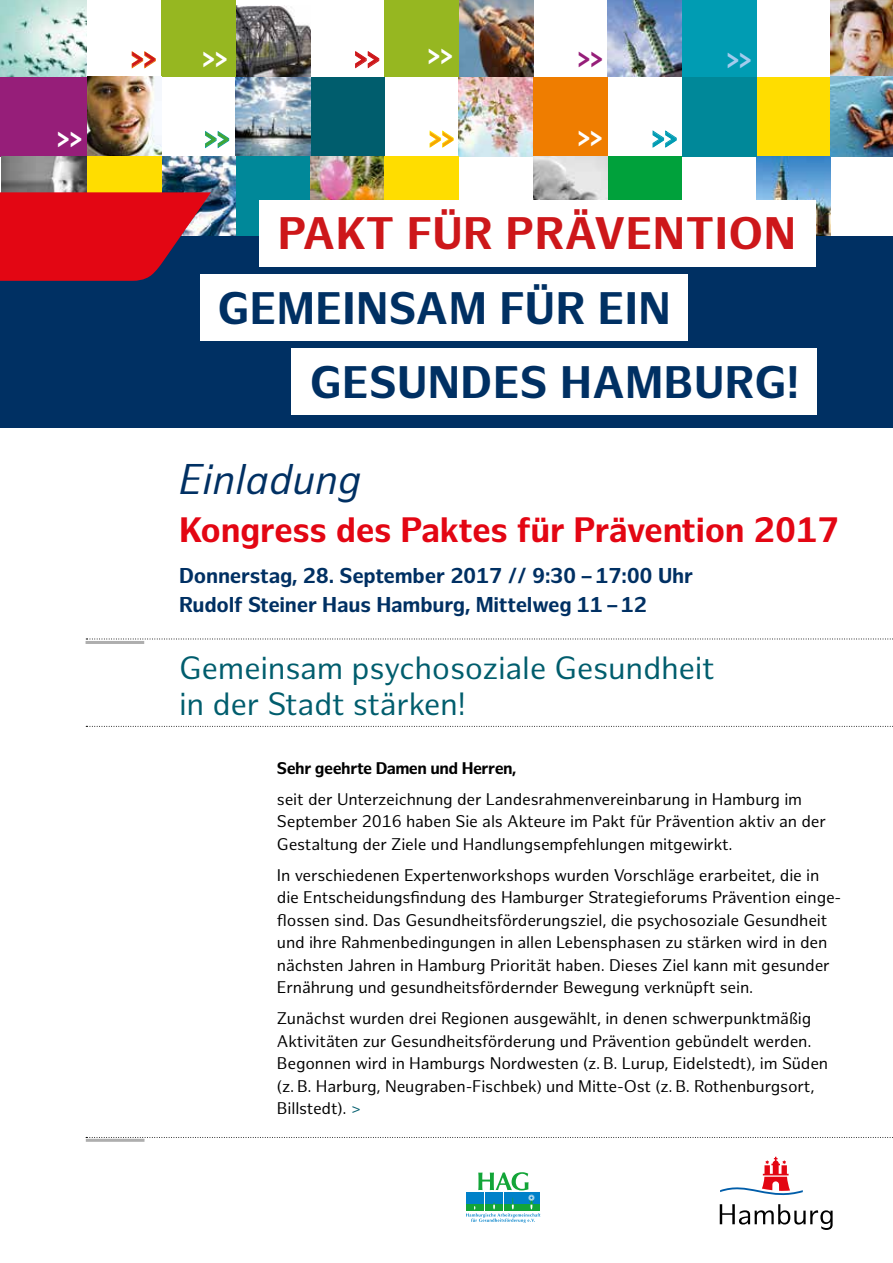
<style>
.page{position:relative;width:893px;height:1263px;background:#fff}
.page>*{position:absolute;margin:0;border:0;box-sizing:border-box;transform-origin:0 0}
.t1{font:700 44.55px "Hamburg Sans";letter-spacing:.01em;color:#003063}
.t2{font:700 44.55px "Hamburg Sans";letter-spacing:.01em;color:#cd171a}
.head{font:italic 42px "Hamburg Sans";letter-spacing:.01em;color:#003063}
.head-2{font:700 34.5px "Hamburg Sans";letter-spacing:-.01em;color:#e30613}
.head-3{font:31.5px/36px "Hamburg Sans";letter-spacing:-.01em;color:#005d6d}
.t3{font:31.05px "Solex Black Lining";color:#fff}
.t4{font:31.05px "Solex Black Lining";color:#cd171a}
.t5{font:31.05px "Solex Black Lining";color:#f7a600}
.t6{font:31.05px "Solex Black Lining";color:#961e79}
.t7{font:31.05px "Solex Black Lining";color:#a3ccee}
.t8{font:31.05px "Solex Black Lining";color:#009cb3}
.t9{font:31.05px "Solex Black Lining";color:#3fa535}
.head-4{font:700 21px/28.5px "Hamburg Sans";letter-spacing:-.01em;color:#003063}
.head-5{font:16.5px/22.5px "Hamburg Sans";letter-spacing:-.01em;color:#000}
.head-6{font:700 16.5px "Hamburg Sans";letter-spacing:-.03em;color:#000}
.s1{color:#005d6d}
</style>
<div class="page">
<div style="left:0;top:235px;width:893px;height:192px;background:#003063"></div>
<div style="left:310px;top:77px;width:74px;height:79px;background:#005d6d"></div>
<img style="left:236px;top:6px;width:74px;height:150px">
<img style="left:459px;top:0;width:74px;height:156px">
<img style="left:310px;top:156px;width:74px;height:44px">
<div style="left:236px;top:156px;width:74px;height:80px;background:#089"></div>
<img style="left:161px;top:156px;width:75px;height:80px">
<div style="left:384px;top:156px;width:75px;height:80px;background:#fd0"></div>
<div style="left:161px;top:0;width:75px;height:77px;background:#96b721"></div>
<div style="left:384px;top:0;width:75px;height:77px;background:#96b721"></div>
<div style="left:533px;top:77px;width:75px;height:79px;background:#ef7d00"></div>
<img style="left:87px;top:77px;width:74px;height:79px">
<div style="left:87px;top:156px;width:74px;height:80px;background:#fd0"></div>
<div style="left:608px;top:156px;width:74px;height:80px;background:#00a13b"></div>
<img style="left:608px;top:0;width:74px;height:77px">
<div style="left:0;top:77px;width:87px;height:79px;background:#961e79"></div>
<img style="left:0;top:0;width:87px;height:77px">
<img style="left:831px;top:0;width:62px;height:77px">
<div style="left:682px;top:0;width:74px;height:77px;background:#009cb3"></div>
<div style="left:831px;top:156px;width:62px;height:80px;background:#fff"></div>
<div style="left:756px;top:77px;width:75px;height:79px;background:#fd0"></div>
<img style="left:756px;top:156px;width:75px;height:80px">
<div style="left:682px;top:77px;width:74px;height:79px;background:#089"></div>
<svg style="left:430px;top:130px;width:24px;height:18px"></svg>
<svg style="left:653px;top:130px;width:24px;height:18px"></svg>
<svg style="left:132px;top:51px;width:24px;height:17px"></svg>
<svg style="left:355px;top:51px;width:24px;height:17px"></svg>
<svg style="left:205px;top:131px;width:24px;height:17px"></svg>
<img style="left:533px;top:156px;width:75px;height:44px">
<img style="left:831px;top:77px;width:62px;height:79px">
<img style="left:2px;top:156px;width:85px;height:36px">
<svg style="left:0;top:192px;width:211px;height:89px;background:#c71122"></svg>
<div style="left:259px;top:200px;width:556px;height:66px;background:#fff"></div>
<div style="left:200px;top:275px;width:488px;height:66px;background:#fff"></div>
<div style="left:291px;top:349px;width:526px;height:66px;background:#fff"></div>
<svg style="left:86px;top:639px;width:807px;height:1px"></svg>
<svg style="left:86px;top:726px;width:807px;height:1px"></svg>
<hr style="left:86px;top:641px;width:58px;height:3px;background:#aeaeae">
<svg style="left:86px;top:1137px;width:807px;height:1px"></svg>
<hr style="left:86px;top:1139px;width:58px;height:3px;background:#aeaeae">
<svg style="left:466px;top:1172px;width:74px;height:51px"></svg>
<svg style="left:720px;top:1157px;width:83px;height:39px"></svg>
<svg style="left:720px;top:1204px;width:113px;height:26px"></svg>
<p class="t3" style="left:202px;top:36px;width:27px">&gt;&gt;</p>
<p class="t3" style="left:428px;top:33px;width:27px">&gt;&gt;</p>
<p class="t4" style="left:131px;top:36px;width:27px">&gt;&gt;</p>
<p class="t4" style="left:355px;top:36px;width:27px">&gt;&gt;</p>
<p class="t6" style="left:578px;top:36px;width:27px">&gt;&gt;</p>
<p class="t7" style="left:727px;top:37px;width:27px">&gt;&gt;</p>
<p class="t3" style="left:578px;top:115px;width:27px">&gt;&gt;</p>
<p class="t3" style="left:57px;top:115px;width:27px">&gt;&gt;</p>
<p class="t5" style="left:429px;top:115px;width:27px">&gt;&gt;</p>
<p class="t8" style="left:652px;top:115px;width:27px">&gt;&gt;</p>
<p class="t9" style="left:205px;top:116px;width:27px">&gt;&gt;</p>
<p class="t5" style="left:277px;top:191px;width:27px">&gt;&gt;</p>
<p class="t4" style="left:696px;top:193px;width:27px">&gt;&gt;</p>
<p class="t2" style="left:278px;top:208px;width:520px">PAKT FÜR PRÄVENTION</p>
<p class="t1" style="left:217px;top:282px;width:455px">GEMEINSAM FÜR EIN</p>
<p class="t3" style="left:652px;top:195px;width:27px">&gt;&gt;</p>
<p class="t1" style="left:310px;top:356px;width:491px">GESUNDES HAMBURG!</p>
<p class="head" style="left:179px;top:455px;width:184px">Einladung</p>
<p class="head-2" style="left:179px;top:509px;width:661px">Kongress des Paktes für Prävention 2017</p>
<p class="head-4" style="left:179px;top:562px;width:515px">Donnerstag, 28. September 2017 // 9:30 – 17:00 Uhr<br>Rudolf Steiner Haus Hamburg, Mittelweg 11 – 12</p>
<p class="head-3" style="left:179px;top:651px;width:537px">Gemeinsam psychosoziale Gesundheit in der Stadt stärken!</p>
<p class="head-6" style="left:277px;top:758px;width:241px">Sehr geehrte Damen und Herren,</p>
<p class="head-5" style="left:277px;top:788px;width:551px">seit der Unterzeichnung der Landesrahmenvereinbarung in Hamburg im<br>September 2016 haben Sie als Akteure im Pakt für Prävention aktiv an der<br>Gestaltung der Ziele und Handlungsempfehlungen mitgewirkt.</p>
<p class="head-5" style="left:277px;top:864px;width:566px">In verschiedenen Expertenworkshops wurden Vorschläge erarbeitet, die in die Entscheidungsfindung des Hamburger Strategieforums Prävention einge&shy;flossen sind. Das Gesundheitsförderungsziel, die psychosoziale Gesundheit und ihre Rahmenbedingungen in allen Lebensphasen zu stärken wird in den nächsten Jahren in Hamburg Priorität haben. Dieses Ziel kann mit gesunder Ernährung und gesundheitsfördernder Bewegung verknüpft sein.</p>
<p class="head-5" style="left:277px;top:1008px;width:553px">Zunächst wurden drei Regionen ausgewählt, in denen schwerpunktmäßig Aktivitäten zur Gesundheitsförderung und Prävention gebündelt werden.<br>Begonnen wird in Hamburgs Nordwesten (z. B. Lurup, Eidelstedt), im Süden (z. B. Harburg, Neugraben-Fischbek) und Mitte-Ost (z. B. Rothenburgsort, Billstedt). <span class="s1">&gt;</span></p>
</div>
